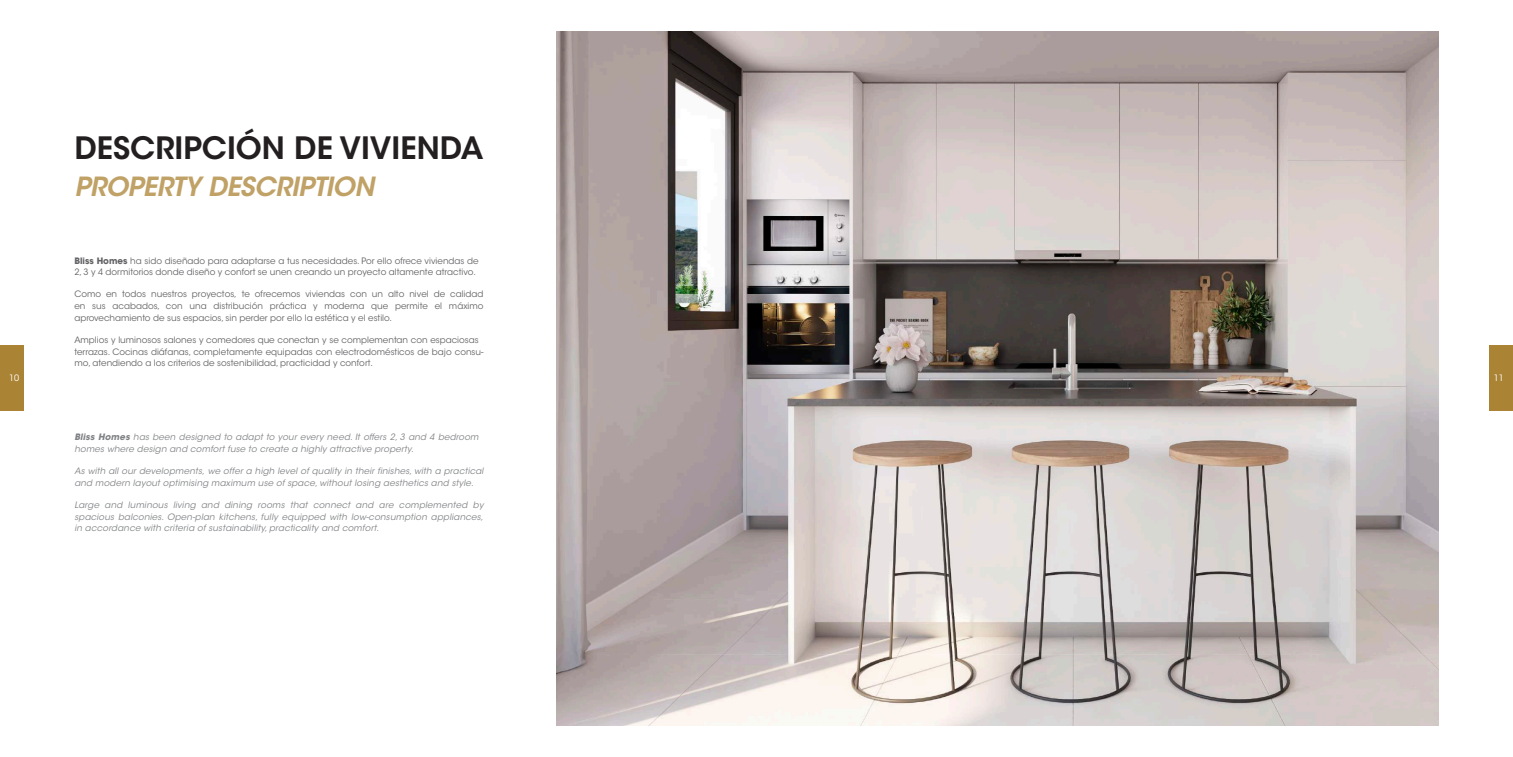
<style>
.page{position:relative;width:1513px;height:757px;background:#fff}
.page>*{position:absolute;margin:0;border:0;box-sizing:border-box;transform-origin:0 0}
.t1{font:600 30.62px "ITC Avant Garde Std";color:#231f20}
.t2{font:italic 600 26.25px "ITC Avant Garde Std";letter-spacing:-.02em;color:#c0a166}
.t3{font:8.75px/11.4px "ITC Avant Garde Std";color:#636366}
.t4{font:italic 8.75px/11.4px "ITC Avant Garde Std";letter-spacing:.02em;color:#808285}
.t5{font:8.75px "ITC Avant Garde Std";color:#fff}
.s1{font-weight:700}
</style>
<div class="page">
<div style="left:0;top:345px;width:24px;height:66px;background:#aa8334"></div>
<div style="left:1489px;top:345px;width:24px;height:66px;background:#aa8334"></div>
<img style="left:557px;top:32px;width:882px;height:693px">
<h1 class="t1" style="left:74px;top:129px;width:411px">DESCRIPCIÓN DE VIVIENDA</h1>
<h2 class="t2" style="left:74px;top:170px;width:301px">PROPERTY DESCRIPTION</h2>
<p class="t3" style="left:74px;top:255px;width:406px"><span class="s1">Bliss Homes</span> ha sido diseñado para adaptarse a tus necesidades. Por ello ofrece viviendas de<br>2, 3 y 4 dormitorios donde diseño y confort se unen creando un proyecto altamente atractivo.</p>
<p class="t3" style="left:74px;top:288px;width:411px;text-align:justify">Como en todos nuestros proyectos, te ofrecemos viviendas con un alto nivel de calidad en sus acabados, con una distribución práctica y moderna que permite el máximo aprovechamiento de sus espacios, sin perder por ello la estética y el estilo.</p>
<p class="t3" style="left:74px;top:334px;width:411px">Amplios y luminosos salones y comedores que conectan y se complementan con espaciosas terrazas. Cocinas diáfanas, completamente equipadas con electrodomésticos de bajo consu&shy;mo, atendiendo a los criterios de sostenibilidad, practicidad y confort.</p>
<p class="t5" style="left:9px;top:373px;width:12px">10</p>
<p class="t5" style="left:1494px;top:373px;width:12px">11</p>
<p class="t4" style="left:74px;top:431px;width:406px"><span class="s1">Bliss Homes</span> has been designed to adapt to your every need. It offers 2, 3 and 4 bedroom homes where design and comfort fuse to create a highly attractive property.</p>
<p class="t4" style="left:74px;top:465px;width:411px;line-height:11.6px">As with all our developments, we offer a high level of quality in their finishes, with a practical and modern layout optimising maximum use of space, without losing aesthetics and style.</p>
<p class="t4" style="left:74px;top:499px;width:411px;text-align:justify">Large and luminous living and dining rooms that connect and are complemented by spacious balconies. Open-plan kitchens, fully equipped with low-consumption appliances, in accordance with criteria of sustainability, practicality and comfort.</p>
</div>
